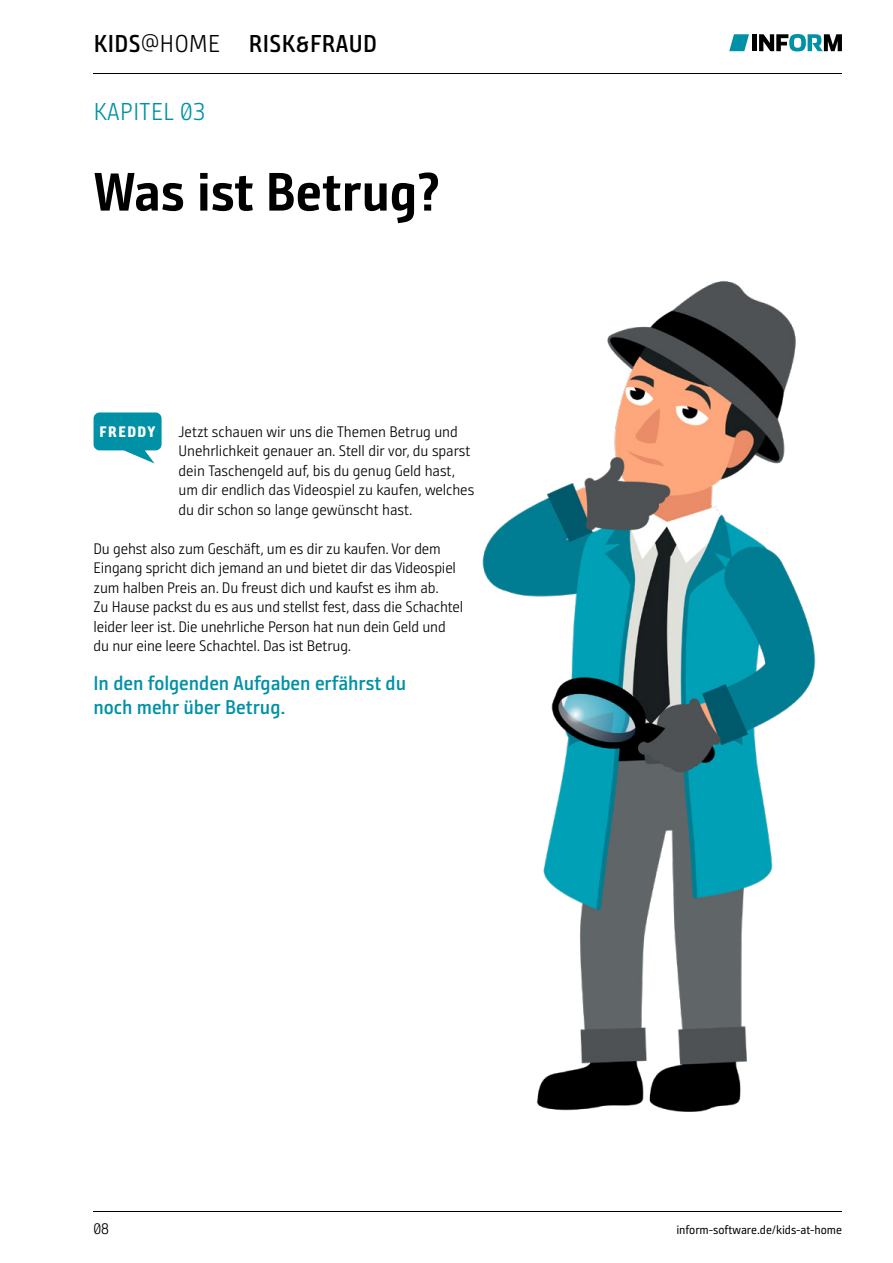
<style>
.page{position:relative;width:893px;height:1263px;background:#fff}
.page>*{position:absolute;margin:0;border:0;box-sizing:border-box;transform-origin:0 0}
.t1{font:700 54px "Bunday Sans Pro SG";letter-spacing:-.005em;color:#000}
.t2{font:700 24.45px "Bunday Sans Pro SG Se";letter-spacing:.02em;color:#000}
.t3{font:24.45px "Bunday Sans Pro SG Se Ligh";letter-spacing:.02em;color:#0091a7}
.t4{font:700 19.95px/24px "Bunday Sans Pro SG Se";letter-spacing:-.005em;color:#0091a7}
.t5{font:15.3px/19.5px "Bunday Sans Pro SG Se Ligh";letter-spacing:-.01em;color:#000}
.t6{font:700 expanded 15.3px "Bunday Sans Pro SG";letter-spacing:.1em;color:#fff}
.t7{font:12.15px "Bunday Sans Pro SG";letter-spacing:-.005em;color:#000}
.s1{font-family:"Bunday Sans Pro SG Se Ligh";font-weight:400}
</style>
<div class="page">
<hr style="left:94px;top:74px;width:748px;height:1px;background:#000">
<svg style="left:729px;top:34px;width:20px;height:17px"></svg>
<svg style="left:759px;top:34px;width:83px;height:17px"></svg>
<div style="left:752px;top:34px;width:5px;height:17px;background:#000"></div>
<hr style="left:94px;top:1211px;width:748px;height:1px;background:#000">
<img style="left:482px;top:281px;width:334px;height:831px">
<svg style="left:94px;top:412px;width:68px;height:51px"></svg>
<h2 class="t2" style="left:94px;top:28px;width:285px">KIDS<span class="s1">@HOME</span> RISK&amp;FRAUD</h2>
<h2 class="t3" style="left:94px;top:96px;width:113px">KAPITEL 03</h2>
<h1 class="t1" style="left:94px;top:156px;width:347px">Was ist Betrug?</h1>
<p class="t5" style="left:179px;top:421px;width:297px">Jetzt schauen wir uns die Themen Betrug und Unehrlichkeit genauer an. Stell dir vor, du sparst dein Taschengeld auf, bis du genug Geld hast, um dir endlich das Videospiel zu kaufen, welches du dir schon so lange gewünscht hast.</p>
<p class="t5" style="left:94px;top:538px;width:371px">Du gehst also zum Geschäft, um es dir zu kaufen. Vor dem Eingang spricht dich jemand an und bietet dir das Videospiel zum halben Preis an. Du freust dich und kaufst es ihm ab.<br>Zu Hause packst du es aus und stellst fest, dass die Schachtel leider leer ist. Die unehrliche Person hat nun dein Geld und du nur eine leere Schachtel. Das ist Betrug.</p>
<h3 class="t4" style="left:94px;top:671px;width:314px">In den folgenden Aufgaben erfährst du noch mehr über Betrug.</h3>
<p class="t6" style="left:100px;top:421px;width:57px">FREDDY</p>
<p class="t5" style="left:94px;top:1219px;width:17px">08</p>
<p class="t7" style="left:676px;top:1222px;width:167px">inform-software.de/kids-at-home</p>
</div>
